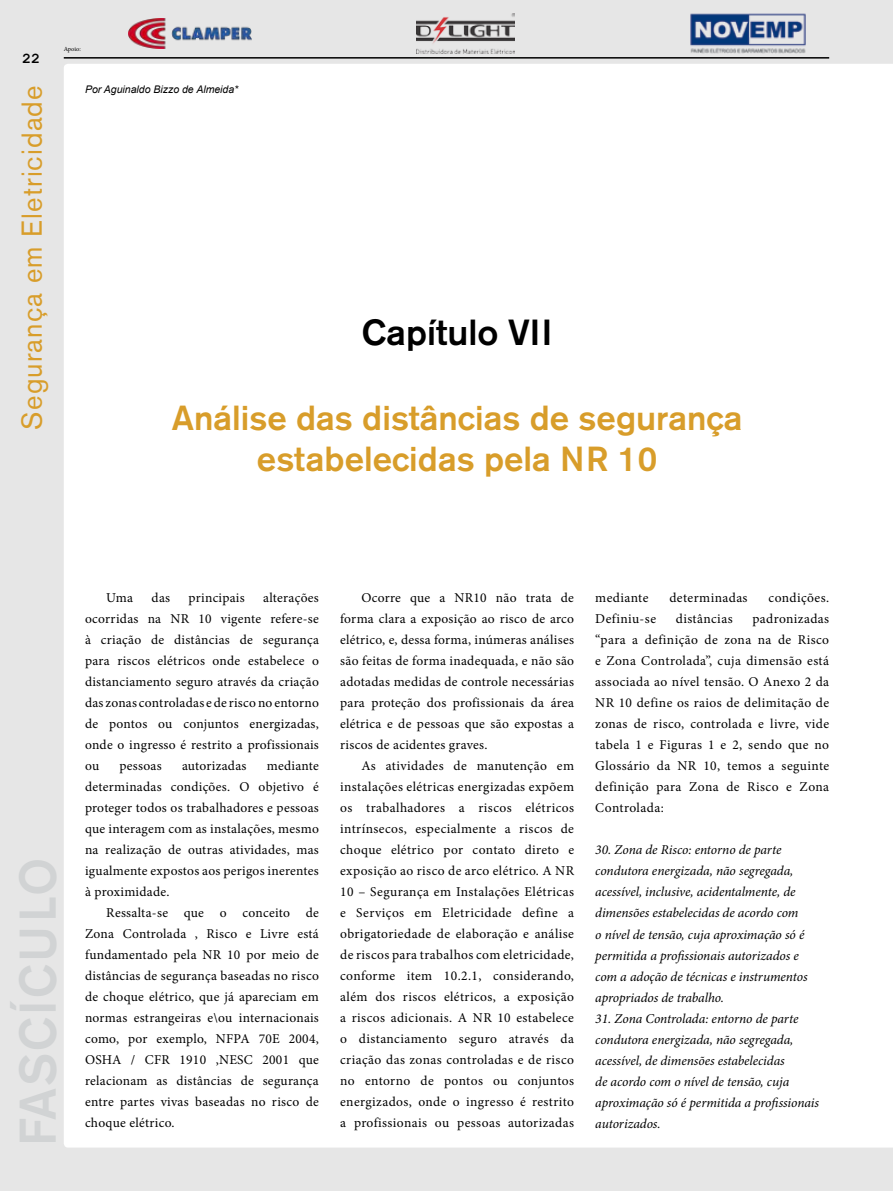
<style>
.page{position:relative;width:893px;height:1191px;background:#e6e6e6}
.page>*{position:absolute;margin:0;border:0;box-sizing:border-box;transform-origin:0 0}
.t1{font:500 51px "Akzidenz Grotesk BE";letter-spacing:.04em;color:#d1d3d4}
.t2{font:500 36px "Akzidenz Grotesk BE";color:#000}
.t3{font:500 34.5px/41.4px "Akzidenz Grotesk BE";color:#d89d2a;text-align:center}
.t4{font:28.5px "Akzidenz Grotesk BE";letter-spacing:.04em;color:#d89d2a}
.t5{font:700 15px "Courier New";color:#000}
.t6{font:13.5px/21px "Minion Pro";letter-spacing:.02em;color:#000;text-align:justify}
.t7{font:italic 13.5px/21px "Minion Pro";letter-spacing:-.005em;color:#000}
.t8{font:italic 10.5px "Arial";color:#000}
.t9{font:6.3px "Minion Pro";letter-spacing:-.005em;color:#000}
</style>
<div class="page">
<div style="left:64px;top:64px;width:829px;height:1083px;background:#fff"></div>
<hr style="left:64px;top:57px;width:765px;height:2px;background:#000">
<img style="left:690px;top:13px;width:116px;height:41px">
<img style="left:416px;top:13px;width:98px;height:41px">
<img style="left:128px;top:19px;width:124px;height:29px">
<p class="t5" style="left:22px;top:49px;width:19px">22</p>
<h3 class="t4" style="left:15px;top:429px;width:345px;rotate:-90deg">Segurança em Eletricidade</h3>
<p class="t9" style="left:64px;top:45px;width:19px">Apoio:</p>
<p class="t8" style="left:85px;top:82px;width:155px">Por Aguinaldo Bizzo de Almeida*</p>
<h2 class="t2" style="left:362px;top:310px;width:192px">Capítulo VII</h2>
<h3 class="t3" style="left:172px;top:396px;width:572px">Análise das distâncias de segurança estabelecidas pela NR 10</h3>
<h1 class="t1" style="left:7px;top:1146px;width:290px;rotate:-90deg">Fascículo</h1>
<p class="t6" style="left:85px;top:587px;width:235px;text-indent:178px">alterações ocorridas na NR 10 vigente refere-se à criação de distâncias de segurança para riscos elétricos onde estabelece o distanciamento seguro através da criação das zonas controladas e de risco no entorno de pontos ou conjuntos energizadas, onde o ingresso é restrito a profissionais ou</p>
<p class="t6" style="left:106px;top:587px;width:28px">Uma</p>
<p class="t6" style="left:152px;top:587px;width:20px">das</p>
<p class="t6" style="left:189px;top:587px;width:58px">principais</p>
<p class="t6" style="left:85px;top:755px;width:235px;text-indent:182px">mediante determinadas condições. O objetivo é proteger todos os trabalhadores e pessoas que interagem com as instalações, mesmo na realização de outras atividades, mas igualmente expostos aos perigos inerentes à proximidade.</p>
<p class="t6" style="left:85px;top:902px;width:235px;text-indent:21px">Ressalta-se que o conceito de Zona Controlada , Risco e Livre está fundamentado pela NR 10 por meio de distâncias de segurança baseadas no risco de choque elétrico, que já apareciam em normas estrangeiras e\ou internacionais como, por exemplo, NFPA 70E 2004, OSHA / CFR 1910 ,NESC 2001 que relacionam as distâncias de segurança entre partes vivas baseadas no risco de choque elétrico.</p>
<p class="t6" style="left:119px;top:755px;width:44px">pessoas</p>
<p class="t6" style="left:182px;top:755px;width:66px">autorizadas</p>
<p class="t6" style="left:340px;top:587px;width:235px;text-indent:21px">Ocorre que a NR10 não trata de forma clara a exposição ao risco de arco elétrico, e, dessa forma, inúmeras análises são feitas de forma inadequada, e não são adotadas medidas de controle necessárias para proteção dos profissionais da área elétrica e de pessoas que são expostas a riscos de acidentes graves.</p>
<p class="t6" style="left:340px;top:755px;width:235px;text-indent:21px">As atividades de manutenção em instalações elétricas energizadas expõem os trabalhadores a riscos elétricos intrínsecos, especialmente a riscos de choque elétrico por contato direto e exposição ao risco de arco elétrico. A NR 10 – Segurança em Instalações Elétricas e Serviços em Eletricidade define a obrigatoriedade de elaboração e análise de riscos para trabalhos com eletricidade, conforme item 10.2.1, considerando, além dos riscos elétricos, a exposição a riscos adicionais. A NR 10 estabelece o distanciamento seguro através da criação das zonas controladas e de risco no entorno de pontos ou conjuntos energizados, onde o ingresso é restrito a profissionais ou pessoas autorizadas</p>
<p class="t6" style="left:595px;top:587px;width:55px">mediante</p>
<p class="t6" style="left:669px;top:587px;width:80px">determinadas</p>
<p class="t6" style="left:769px;top:587px;width:62px">condições.</p>
<p class="t6" style="left:595px;top:608px;width:62px">Definiu-se</p>
<p class="t6" style="left:676px;top:608px;width:58px">distâncias</p>
<p class="t6" style="left:595px;top:608px;width:235px;text-indent:157px">padronizadas “para a definição de zona na de Risco e Zona Controlada”, cuja dimensão está associada ao nível tensão. O Anexo 2 da NR 10 define os raios de delimitação de zonas de risco, controlada e livre, vide tabela 1 e Figuras 1 e 2, sendo que no Glossário da NR 10, temos a seguinte definição para Zona de Risco e Zona Controlada:</p>
<p class="t7" style="left:595px;top:839px;width:214px">30. Zona de Risco: entorno de parte condutora energizada, não segregada, acessível, inclusive, acidentalmente, de dimensões estabelecidas de acordo com o nível de tensão, cuja aproximação só é permitida a profissionais autorizados e com a adoção de técnicas e instrumentos apropriados de trabalho.</p>
<p class="t7" style="left:595px;top:1007px;width:225px">31. Zona Controlada: entorno de parte condutora energizada, não segregada, acessível, de dimensões estabelecidas<br>de acordo com o nível de tensão, cuja aproximação só é permitida a profissionais autorizados.</p>
</div>
